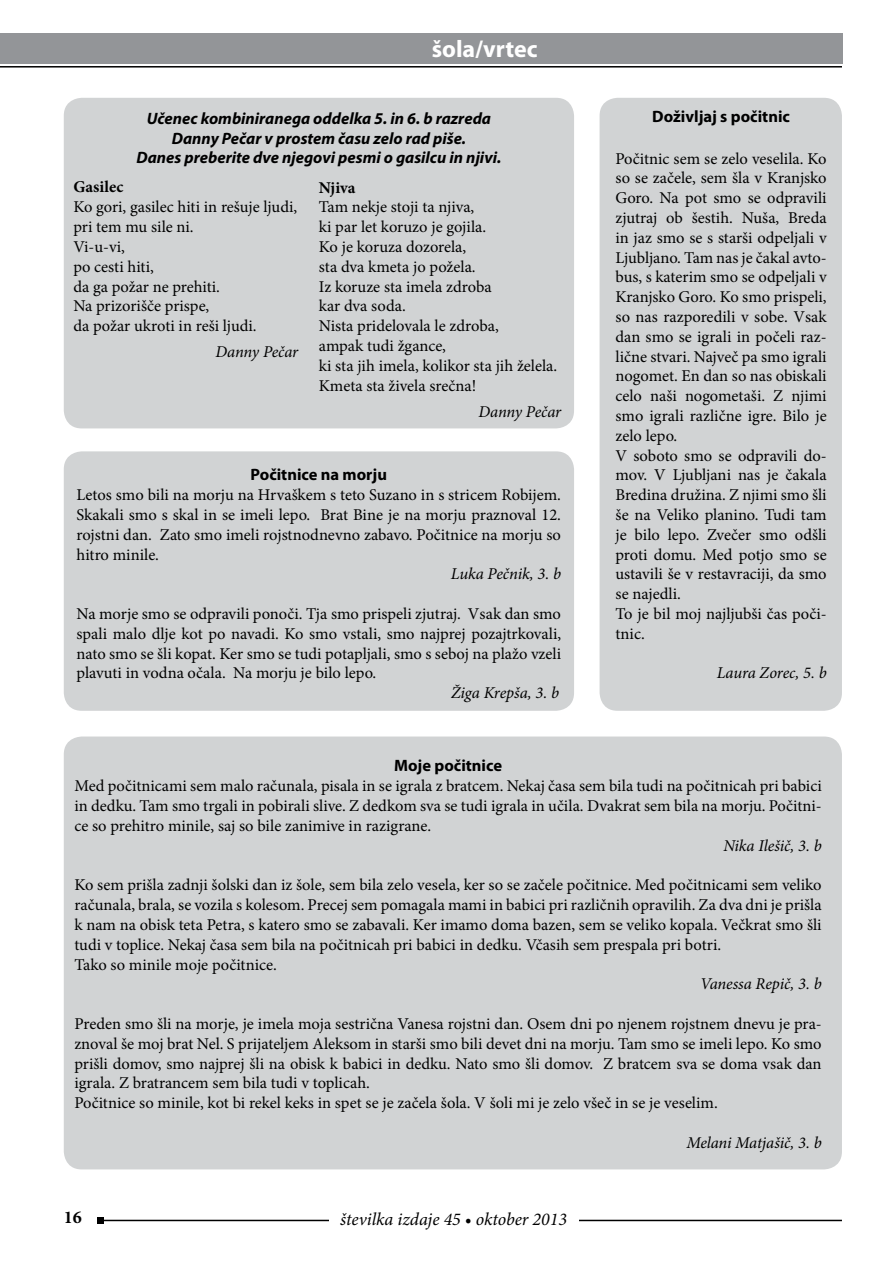
<style>
.page{position:relative;width:893px;height:1263px;background:#fff}
.page>*{position:absolute;margin:0;border:0;box-sizing:border-box;transform-origin:0 0}
.t1{font:700 24px "Myriad Pro";color:#fff}
.t2{font:italic 18px "Minion Pro";letter-spacing:-.005em;color:#000}
.t3{font:700 18px "Minion Pro";color:#000}
.t4{font:16.5px/19.8px "Minion Pro";color:#000}
.t5{font:italic 700 16.5px/19.8px "Myriad Pro";color:#000;text-align:center}
.t6{font:italic 16.5px "Minion Pro";letter-spacing:-.01em;color:#000}
.t7{font:700 16.5px "Myriad Pro";color:#000}
.t8{font:700 16.5px "Minion Pro";color:#000}
</style>
<div class="page">
<hr style="left:101px;top:1220px;width:741px;height:1px;background:#000">
<svg style="left:98px;top:1217px;width:6px;height:6px"></svg>
<div style="left:329px;top:1211px;width:249px;height:14px;background:#fff"></div>
<div style="left:600px;top:98px;width:242px;height:613px;background:#d1d3d4;border-radius:18px"></div>
<div style="left:64px;top:98px;width:510px;height:330px;background:#d1d3d4;border-radius:18px"></div>
<div style="left:64px;top:451px;width:510px;height:260px;background:#d1d3d4;border-radius:18px"></div>
<div style="left:64px;top:736px;width:778px;height:433px;background:#d1d3d4;border-radius:18px"></div>
<hr style="left:0;top:66px;width:842px;height:2px;background:#000">
<div style="left:0;top:33px;width:842px;height:31px;background:#939598"></div>
<h1 class="t1" style="left:432px;top:33px;width:108px">šola/vrtec</h1>
<p class="t5" style="left:136px;top:108px;width:367px">Učenec kombiniranega oddelka 5. in 6. b razreda<br>Danny Pečar v prostem času zelo rad piše.<br>Danes preberite dve njegovi pesmi o gasilcu in njivi.</p>
<p class="t8" style="left:73px;top:176px;width:52px">Gasilec</p>
<p class="t4" style="left:73px;top:197px;width:225px">Ko gori, gasilec hiti in rešuje ljudi, pri tem mu sile ni.<br>Vi-u-vi,<br>po cesti hiti,<br>da ga požar ne prehiti.<br>Na prizorišče prispe,<br>da požar ukroti in reši ljudi.</p>
<p class="t6" style="left:215px;top:340px;width:84px">Danny Pečar</p>
<p class="t8" style="left:319px;top:176px;width:38px">Njiva</p>
<p class="t4" style="left:319px;top:197px;width:240px">Tam nekje stoji ta njiva,<br>ki par let koruzo je gojila.<br>Ko je koruza dozorela,<br>sta dva kmeta jo požela.<br>Iz koruze sta imela zdroba<br>kar dva soda.<br>Nista pridelovala le zdroba,<br>ampak tudi žgance,<br>ki sta jih imela, kolikor sta jih želela.<br>Kmeta sta živela srečna!</p>
<p class="t6" style="left:478px;top:400px;width:84px">Danny Pečar</p>
<p class="t7" style="left:251px;top:464px;width:138px">Počitnice na morju</p>
<p class="t4" style="left:77px;top:485px;width:486px;text-align:justify">Letos smo bili na morju na Hrvaškem s teto Suzano in s stricem Robijem.<br>Skakali smo s skal in se imeli lepo. Brat Bine je na morju praznoval 12. rojstni dan. Zato smo imeli rojstnodnevno zabavo. Počitnice na morju so hitro minile.</p>
<p class="t6" style="left:451px;top:563px;width:112px">Luka Pečnik, 3. b</p>
<p class="t4" style="left:77px;top:604px;width:486px;text-align:justify">Na morje smo se odpravili ponoči. Tja smo prispeli zjutraj. Vsak dan smo spali malo dlje kot po navadi. Ko smo vstali, smo najprej pozajtrkovali, nato smo se šli kopat. Ker smo se tudi potapljali, smo s seboj na plažo vzeli plavuti in vodna očala. Na morju je bilo lepo.</p>
<p class="t6" style="left:451px;top:682px;width:109px">Žiga Krepša, 3. b</p>
<p class="t7" style="left:652px;top:106px;width:139px">Doživljaj s počitnic</p>
<p class="t4" style="left:615px;top:148px;width:213px">Počitnic sem se zelo veselila. Ko so se začele, sem šla v Kranjsko<br>Goro. Na pot smo se odpravili zjutraj ob šestih. Nuša, Breda in jaz smo se s starši odpeljali v<br>Ljubljano. Tam nas je čakal avto&shy;bus, s katerim smo se odpeljali v<br>Kranjsko Goro. Ko smo prispeli, so nas razporedili v sobe. Vsak dan smo se igrali in počeli raz&shy;lične stvari. Največ pa smo igrali nogomet. En dan so nas obiskali celo naši nogometaši. Z njimi smo igrali različne igre. Bilo je zelo lepo.<br>V soboto smo se odpravili do&shy;mov. V Ljubljani nas je čakala<br>Bredina družina. Z njimi smo šli še na Veliko planino. Tudi tam je bilo lepo. Zvečer smo odšli proti domu. Med potjo smo se ustavili še v restavraciji, da smo se najedli.<br>To je bil moj najljubši čas poči&shy;tnic.</p>
<p class="t6" style="left:717px;top:662px;width:111px">Laura Zorec, 5. b</p>
<p class="t7" style="left:394px;top:755px;width:110px">Moje počitnice</p>
<p class="t4" style="left:74px;top:776px;width:749px;text-align:justify">Med počitnicami sem malo računala, pisala in se igrala z bratcem. Nekaj časa sem bila tudi na počitnicah pri babici in dedku. Tam smo trgali in pobirali slive. Z dedkom sva se tudi igrala in učila. Dvakrat sem bila na morju. Počitni&shy;ce so prehitro minile, saj so bile zanimive in razigrane.</p>
<p class="t6" style="left:723px;top:834px;width:100px">Nika Ilešič, 3. b</p>
<p class="t4" style="left:74px;top:875px;width:749px">Ko sem prišla zadnji šolski dan iz šole, sem bila zelo vesela, ker so se začele počitnice. Med počitnicami sem veliko računala, brala, se vozila s kolesom. Precej sem pomagala mami in babici pri različnih opravilih. Za dva dni je prišla k nam na obisk teta Petra, s katero smo se zabavali. Ker imamo doma bazen, sem se veliko kopala. Večkrat smo šli tudi v toplice. Nekaj časa sem bila na počitnicah pri babici in dedku. Včasih sem prespala pri botri.<br>Tako so minile moje počitnice.</p>
<p class="t6" style="left:700px;top:973px;width:123px">Vanessa Repič, 3. b</p>
<p class="t4" style="left:74px;top:1014px;width:749px">Preden smo šli na morje, je imela moja sestrična Vanesa rojstni dan. Osem dni po njenem rojstnem dnevu je pra&shy;znoval še moj brat Nel. S prijateljem Aleksom in starši smo bili devet dni na morju. Tam smo se imeli lepo. Ko smo prišli domov, smo najprej šli na obisk k babici in dedku. Nato smo šli domov. Z bratcem sva se doma vsak dan igrala. Z bratrancem sem bila tudi v toplicah.<br>Počitnice so minile, kot bi rekel keks in spet se je začela šola. V šoli mi je zelo všeč in se je veselim.</p>
<p class="t6" style="left:686px;top:1131px;width:137px">Melani Matjašič, 3. b</p>
<p class="t3" style="left:64px;top:1205px;width:19px">16</p>
<p class="t2" style="left:340px;top:1207px;width:228px">številka izdaje 45 • oktober 2013</p>
</div>
